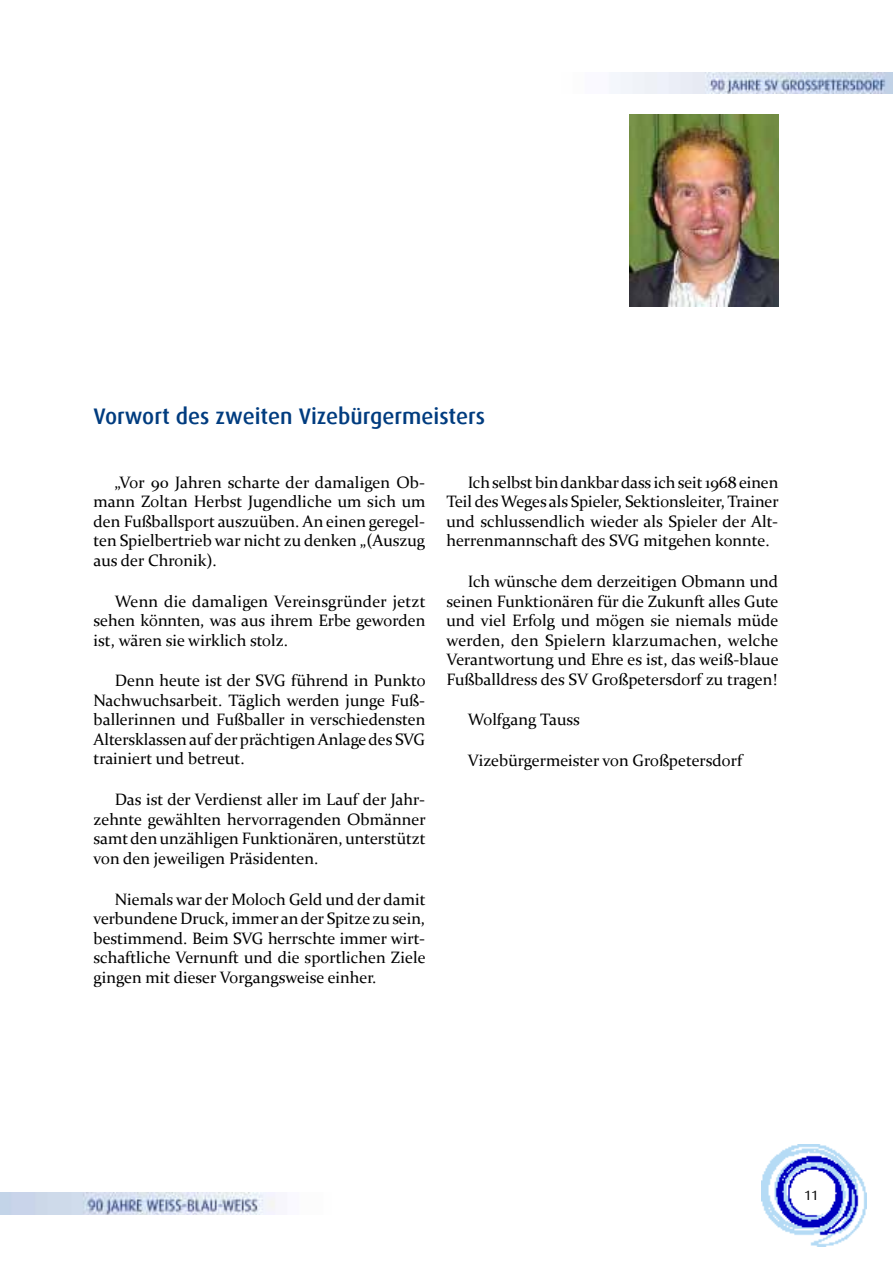
<style>
.page{position:relative;width:893px;height:1263px;background:#fff}
.page>*{position:absolute;margin:0;border:0;box-sizing:border-box;transform-origin:0 0}
.t1{font:500 22.5px "Dax";color:#003c7f}
.t2{font:16.5px/19.5px "Constantia";color:#000;text-align:justify}
.t3{font:13.5px "Dax";color:#000}
</style>
<div class="page">
<img style="left:761px;top:1145px;width:105px;height:102px">
<img style="left:0;top:1193px;width:275px;height:21px">
<img style="left:611px;top:72px;width:282px;height:22px">
<img style="left:630px;top:115px;width:148px;height:191px">
<h1 class="t1" style="left:94px;top:403px;width:393px">Vorwort des zweiten Vizebürgermeisters</h1>
<p class="t2" style="left:94px;top:472px;width:333px;text-indent:21px">„Vor 90 Jahren scharte der damaligen Ob&shy;mann Zoltan Herbst Jugendliche um sich um den Fußballsport auszuüben. An einen geregel&shy;ten Spielbertrieb war nicht zu denken „(Auszug aus der Chronik).</p>
<p class="t2" style="left:94px;top:590px;width:333px;text-indent:21px">Wenn die damaligen Vereinsgründer jetzt sehen könnten, was aus ihrem Erbe geworden ist, wären sie wirklich stolz.</p>
<p class="t2" style="left:94px;top:670px;width:334px;text-indent:21px">Denn heute ist der SVG führend in Punkto Nachwuchsarbeit. Täglich werden junge Fuß&shy;ballerinnen und Fußballer in verschiedensten Altersklassen auf der prächtigen Anlage des SVG trainiert und betreut.</p>
<p class="t2" style="left:94px;top:789px;width:334px;text-indent:21px">Das ist der Verdienst aller im Lauf der Jahr&shy;zehnte gewählten hervorragenden Obmänner samt den unzähligen Funktionären, unterstützt von den jeweiligen Präsidenten.</p>
<p class="t2" style="left:94px;top:888px;width:334px;text-indent:21px">Niemals war der Moloch Geld und der damit verbundene Druck, immer an der Spitze zu sein, bestimmend. Beim SVG herrschte immer wirt&shy;schaftliche Vernunft und die sportlichen Ziele gingen mit dieser Vorgangsweise einher.</p>
<p class="t2" style="left:446px;top:472px;width:334px;text-indent:21px">Ich selbst bin dankbar dass ich seit 1968 einen Teil des Weges als Spieler, Sektionsleiter, Trainer und schlussendlich wieder als Spieler der Alt&shy;herrenmannschaft des SVG mitgehen konnte.</p>
<p class="t2" style="left:446px;top:571px;width:334px;text-indent:21px">Ich wünsche dem derzeitigen Obmann und seinen Funktionären für die Zukunft alles Gute und viel Erfolg und mögen sie niemals müde werden, den Spielern klarzumachen, welche Verantwortung und Ehre es ist, das weiß-blaue Fußballdress des SV Großpetersdorf zu tragen!</p>
<p class="t2" style="left:468px;top:709px;width:114px">Wolfgang Tauss</p>
<p class="t2" style="left:468px;top:750px;width:276px">Vizebürgermeister von Großpetersdorf</p>
<p class="t3" style="left:804px;top:1187px;width:16px">11</p>
</div>
